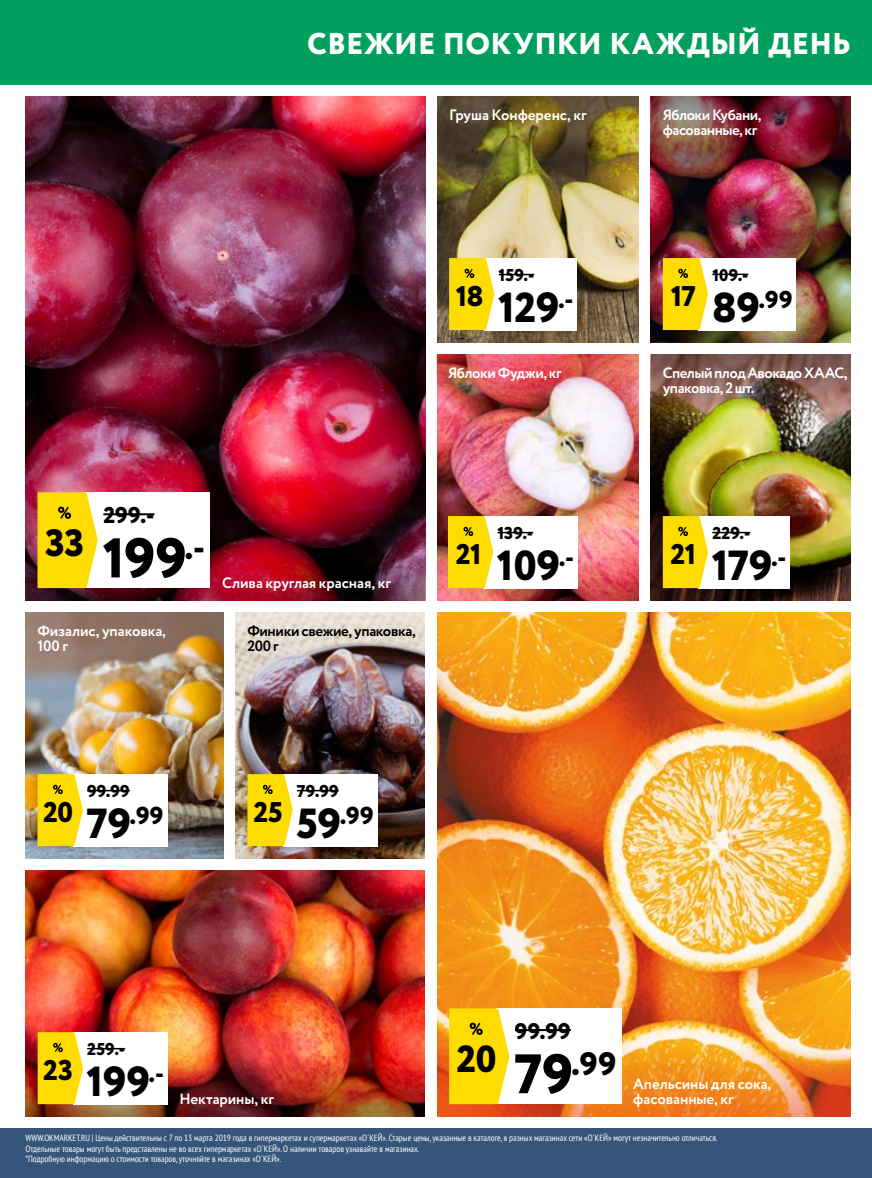
<style>
.page{position:relative;width:872px;height:1178px;background:#fff}
.page>*{position:absolute;margin:0;border:0;box-sizing:border-box;transform-origin:0 0}
.t1{font:800 55.8px "Circe";color:#000}
.t2{font:800 42px "Circe";color:#000}
.t3{font:800 37.95px "Circe";color:#000}
.t4{font:800 32.4px "Circe";color:#000}
.t5{font:800 30px "Circe";letter-spacing:.015em;color:#fff}
.t6{font:800 28.5px "Circe";letter-spacing:-.02em;color:#000}
.t7{font:800 24.45px "Circe";color:#000}
.t8{font:800 24.3px "Circe";color:#000}
.t9{font:800 22.8px "Circe";color:#000}
.t10{font:800 22.5px "Circe";color:#000}
.t11{font:800 17.1px "Circe";letter-spacing:.005em;color:#000}
.t12{font:800 16.95px "Circe";color:#000}
.t13{font:700 15px/15px "Circe";letter-spacing:-.01em;color:#fff}
.t14{font:700 15px/15px "Circe";letter-spacing:-.035em;color:#fff}
.t15{font:700 15px/15px "Circe";letter-spacing:-.025em;color:#000}
.t16{font:700 15px "Circe";letter-spacing:-.03em;color:#fff}
.t17{font:condensed 9px/10.5px "PT Sans";color:#fff}
.s1{font-size:41.7px}
.s2{font-size:42px}
.s3{font-size:55.5px}
</style>
<div class="page">
<img style="left:437px;top:396px;width:202px;height:204px">
<img style="left:651px;top:179px;width:199px;height:163px">
<img style="left:235px;top:612px;width:190px;height:246px">
<img style="left:651px;top:420px;width:199px;height:180px">
<img style="left:26px;top:870px;width:399px;height:180px">
<img style="left:26px;top:97px;width:399px;height:449px">
<img style="left:437px;top:612px;width:413px;height:420px">
<img style="left:26px;top:612px;width:197px;height:246px">
<img style="left:437px;top:96px;width:202px;height:246px">
<img style="left:651px;top:96px;width:199px;height:83px">
<img style="left:26px;top:1050px;width:399px;height:66px">
<svg style="left:437px;top:1032px;width:413px;height:84px;background:#ed903a"></svg>
<img style="left:651px;top:354px;width:199px;height:66px">
<img style="left:26px;top:546px;width:399px;height:54px">
<div style="left:0;top:1128px;width:872px;height:50px;background:#35557b"></div>
<div style="left:484px;top:258px;width:93px;height:72px;background:#fff"></div>
<hr style="left:498px;top:274px;width:36px;height:1px;background:#000">
<svg style="left:449px;top:258px;width:45px;height:72px;background:#fbdb15"></svg>
<div style="left:73px;top:1032px;width:94px;height:72px;background:#fff"></div>
<hr style="left:87px;top:1048px;width:38px;height:1px;background:#000">
<svg style="left:38px;top:1032px;width:45px;height:72px;background:#fbdc18"></svg>
<div style="left:85px;top:492px;width:125px;height:96px;background:#fff"></div>
<hr style="left:103px;top:513px;width:51px;height:2px;background:#000">
<svg style="left:38px;top:492px;width:60px;height:96px;background:#fbdc19"></svg>
<div style="left:698px;top:516px;width:92px;height:72px;background:#fff"></div>
<hr style="left:712px;top:532px;width:38px;height:1px;background:#000">
<svg style="left:663px;top:516px;width:45px;height:72px;background:#fbdc17"></svg>
<div style="left:73px;top:774px;width:94px;height:72px;background:#fff"></div>
<hr style="left:87px;top:790px;width:43px;height:1px;background:#000">
<svg style="left:38px;top:774px;width:45px;height:72px;background:#fbdc19"></svg>
<div style="left:283px;top:774px;width:94px;height:72px;background:#fff"></div>
<hr style="left:297px;top:790px;width:42px;height:1px;background:#000">
<svg style="left:247px;top:774px;width:46px;height:72px;background:#fadb19"></svg>
<div style="left:496px;top:1008px;width:125px;height:96px;background:#fff"></div>
<hr style="left:515px;top:1029px;width:56px;height:2px;background:#000">
<svg style="left:449px;top:1008px;width:60px;height:96px;background:#fbdb16"></svg>
<div style="left:698px;top:258px;width:98px;height:72px;background:#fff"></div>
<hr style="left:712px;top:274px;width:36px;height:1px;background:#000">
<svg style="left:663px;top:258px;width:45px;height:72px;background:#fbdc17"></svg>
<img style="left:436px;top:354px;width:203px;height:42px">
<div style="left:483px;top:516px;width:95px;height:72px;background:#fff"></div>
<hr style="left:497px;top:532px;width:36px;height:1px;background:#000">
<svg style="left:448px;top:516px;width:45px;height:72px;background:#fbdb16"></svg>
<div style="left:0;top:0;width:872px;height:84px;background:#009f5e"></div>
<h3 class="t5" style="left:307px;top:23px;width:545px">СВЕЖИЕ ПОКУПКИ КАЖДЫЙ ДЕНЬ</h3>
<h3 class="t13" style="left:449px;top:108px;width:139px">Груша Конференс, кг</h3>
<h3 class="t14" style="left:663px;top:108px;width:100px">Яблоки Кубани, фасованные, кг</h3>
<h3 class="t11" style="left:498px;top:264px;width:37px">159.-</h3>
<h3 class="t12" style="left:712px;top:264px;width:37px">109.-</h3>
<h3 class="t6" style="left:456px;top:277px;width:29px">18</h3>
<h2 class="t2" style="left:498px;top:279px;width:77px">129<sup>.-</sup></h2>
<h3 class="t6" style="left:671px;top:277px;width:27px">17</h3>
<h3 class="t8" style="left:711px;top:283px;width:82px"><span class="s1">89</span>.99</h3>
<h3 class="t16" style="left:448px;top:362px;width:115px">Яблоки Фуджи, кг</h3>
<h3 class="t14" style="left:663px;top:366px;width:186px">Спелый плод Авокадо ХААС, упаковка, 2 шт.</h3>
<h3 class="t9" style="left:103px;top:500px;width:53px">299.-</h3>
<h3 class="t3" style="left:45px;top:517px;width:41px">33</h3>
<h1 class="t1" style="left:103px;top:520px;width:104px">199<sup>.-</sup></h1>
<h3 class="t13" style="left:222px;top:576px;width:170px">Слива круглая красная, кг</h3>
<h3 class="t6" style="left:456px;top:535px;width:27px">21</h3>
<h3 class="t11" style="left:497px;top:522px;width:37px">139.-</h3>
<h2 class="t2" style="left:497px;top:537px;width:79px">109<sup>.-</sup></h2>
<h3 class="t6" style="left:670px;top:535px;width:27px">21</h3>
<h3 class="t11" style="left:712px;top:522px;width:39px">229.-</h3>
<h2 class="t2" style="left:711px;top:537px;width:76px">179<sup>.-</sup></h2>
<h3 class="t13" style="left:38px;top:624px;width:130px">Физалис, упаковка,<br>100 г</h3>
<h3 class="t15" style="left:247px;top:624px;width:170px">Финики свежие, упаковка,<br>200 г</h3>
<h3 class="t11" style="left:87px;top:780px;width:44px">99.99</h3>
<h3 class="t11" style="left:297px;top:780px;width:43px">79.99</h3>
<h3 class="t6" style="left:43px;top:793px;width:31px">20</h3>
<h3 class="t7" style="left:86px;top:799px;width:79px"><span class="s2">79</span>.99</h3>
<h3 class="t6" style="left:253px;top:793px;width:31px">25</h3>
<h3 class="t7" style="left:296px;top:799px;width:79px"><span class="s2">59</span>.99</h3>
<h3 class="t6" style="left:43px;top:1051px;width:31px">23</h3>
<h3 class="t11" style="left:87px;top:1038px;width:39px">259.-</h3>
<h2 class="t2" style="left:87px;top:1053px;width:79px">199<sup>.-</sup></h2>
<h3 class="t13" style="left:179px;top:1092px;width:96px">Нектарины, кг</h3>
<h3 class="t3" style="left:456px;top:1033px;width:41px">20</h3>
<h3 class="t10" style="left:515px;top:1016px;width:57px">99.99</h3>
<h3 class="t4" style="left:514px;top:1042px;width:104px"><span class="s3">79</span>.99</h3>
<h3 class="t13" style="left:633px;top:1077px;width:140px">Апельсины для сока, фасованные, кг</h3>
<p class="t17" style="left:26px;top:1132px;width:693px">WWW.OKMARKET.RU | Цены действительны с 7 по 13 марта 2019 года в гипермаркетах и супермаркетах «О´КЕЙ». Старые цены, указанные в каталоге, в разных магазинах сети «О´КЕЙ» могут незначительно отличаться.<br>Отдельные товары могут быть представлены не во всех гипермаркетах «О´КЕЙ». О наличии товаров узнавайте в магазинах.<br>*Подробную информацию о стоимости товаров, уточняйте в магазинах «О´КЕЙ».</p>
</div>
